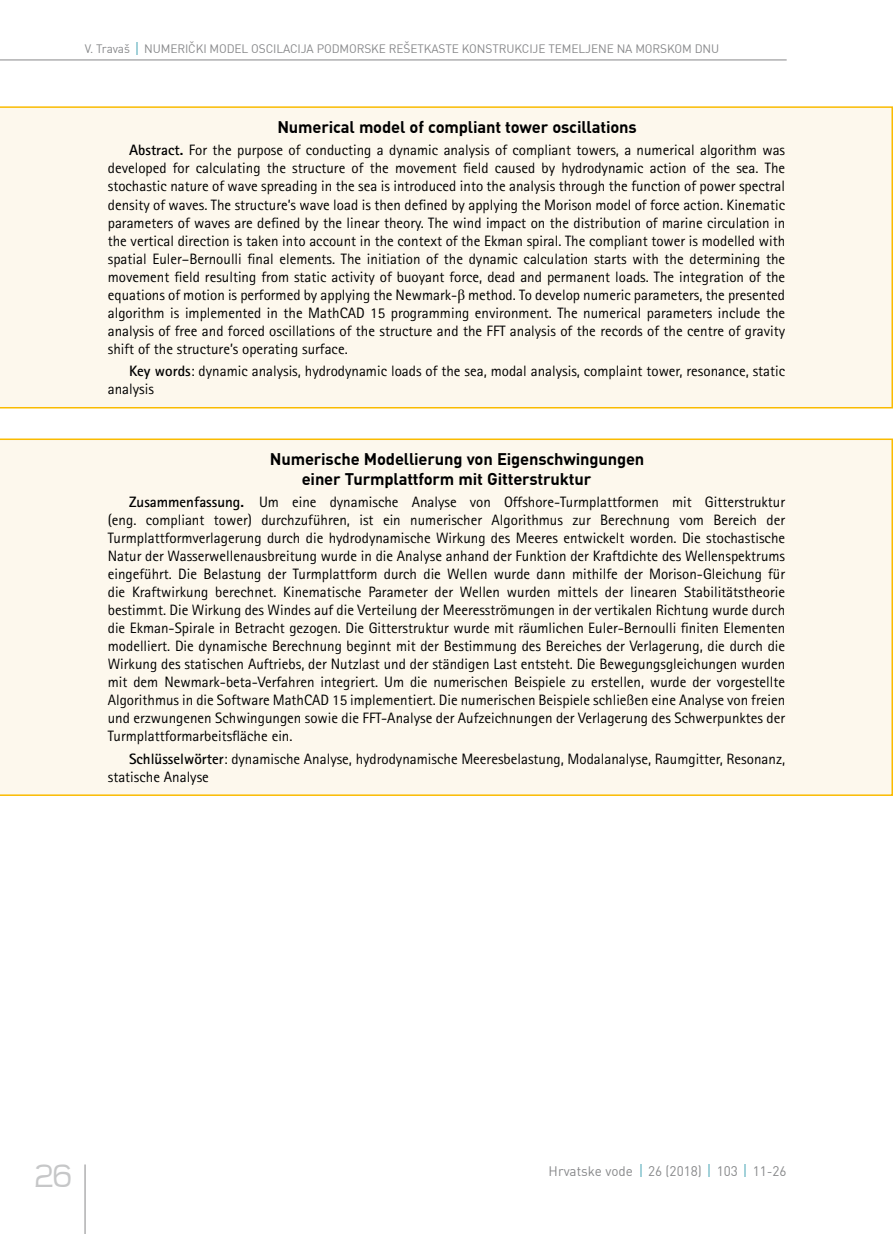
<style>
.page{position:relative;width:893px;height:1234px;background:#fff}
.page>*{position:absolute;margin:0;border:0;box-sizing:border-box;transform-origin:0 0}
.t1{font:300 36px "Teen";color:#c6c7c8}
.t2{font:700 16.5px/19.5px "DIN";letter-spacing:-.01em;color:#000}
.t3{font:15px/18px "Rotis Sans Serifklemy";color:#000;text-align:justify}
.t4{font:13.5px "DIN";color:#87888a}
.t5{font:12px "DIN";letter-spacing:-.01em;color:#87888a}
.s1{font-weight:700}
.s2{font-family:"Times New Roman"}
</style>
<div class="page">
<hr style="left:85px;top:1164px;width:1px;height:69px;background:#87888a">
<hr style="left:0;top:60px;width:787px;height:1px;background:#87888a">
<svg style="left:640px;top:1164px;width:1px;height:12px"></svg>
<svg style="left:709px;top:1164px;width:1px;height:12px"></svg>
<svg style="left:745px;top:1164px;width:1px;height:12px"></svg>
<svg style="left:136px;top:42px;width:2px;height:12px"></svg>
<div style="left:0;top:106px;width:893px;height:302px;background:#fdf8ed"></div>
<div style="left:0;top:438px;width:893px;height:357px;background:#fdf8ed"></div>
<p class="t5" style="left:85px;top:41px;width:143px">V. TRAVAŠ NUMERIČKI MODE</p>
<p class="t5" style="left:242px;top:41px;width:17px">L OSCI</p>
<p class="t5" style="left:276px;top:41px;width:14px">LACIJA</p>
<p class="t5" style="left:317px;top:41px;width:8px">POD</p>
<p class="t5" style="left:340px;top:41px;width:18px">MORSKE</p>
<p class="t5" style="left:389px;top:41px;width:30px">REŠETKASTE</p>
<p class="t5" style="left:462px;top:41px;width:8px">KONSTRUKCIJE</p>
<p class="t5" style="left:548px;top:41px;width:45px">TEMELJENE</p>
<p class="t5" style="left:617px;top:41px;width:37px">NA MORSKO</p>
<p class="t5" style="left:682px;top:41px;width:21px">M DNU</p>
<p class="t2" style="left:277px;top:117px;width:361px">Numerical model of compliant tower oscillations</p>
<p class="t3" style="left:108px;top:141px;width:679px;text-indent:21px"><span class="s1">Abstract.</span> For the purpose of conducting a dynamic analysis of compliant towers, a numerical algorithm was developed for calculating the structure of the movement field caused by hydrodynamic action of the sea. The stochastic nature of wave spreading in the sea is introduced into the analysis through the function of power spectral density of waves. The structure’s wave load is then defined by applying the Morison model of force action. Kinematic parameters of waves are defined by the linear theory. The wind impact on the distribution of marine circulation in the vertical direction is taken into account in the context of the Ekman spiral. The compliant tower is modelled with spatial Euler–Bernoulli final elements. The initiation of the dynamic calculation starts with the determining the movement field resulting from static activity of buoyant force, dead and permanent loads. The integration of the equations of motion is performed by applying the Newmark-<span class="s2">β</span> method. To develop numeric parameters, the presented algorithm is implemented in the MathCAD 15 programming environment. The numerical parameters include the analysis of free and forced oscillations of the structure and the FFT analysis of the records of the centre of gravity shift of the structure’s operating surface.</p>
<p class="t3" style="left:108px;top:361px;width:679px;text-indent:21px"><span class="s1">Key words</span>: dynamic analysis, hydrodynamic loads of the sea, modal analysis, complaint tower, resonance, static analysis</p>
<p class="t2" style="left:302px;top:449px;width:344px;text-indent:-32px">Numerische Modellierung von Eigenschwingungen einer Turmplattform mit Gitterstruktur</p>
<p class="t3" style="left:108px;top:493px;width:679px;text-indent:21px"><span class="s1">Zusammenfassung.</span> Um eine dynamische Analyse von Offshore-Turmplattformen mit Gitterstruktur (eng. compliant tower) durchzuführen, ist ein numerischer Algorithmus zur Berechnung vom Bereich der Turmplattformverlagerung durch die hydrodynamische Wirkung des Meeres entwickelt worden. Die stochastische Natur der Wasserwellenausbreitung wurde in die Analyse anhand der Funktion der Kraftdichte des Wellenspektrums eingeführt. Die Belastung der Turmplattform durch die Wellen wurde dann mithilfe der Morison-Gleichung für die Kraftwirkung berechnet. Kinematische Parameter der Wellen wurden mittels der linearen Stabilitätstheorie bestimmt. Die Wirkung des Windes auf die Verteilung der Meeresströmungen in der vertikalen Richtung wurde durch die Ekman-Spirale in Betracht gezogen. Die Gitterstruktur wurde mit räumlichen Euler-Bernoulli finiten Elementen modelliert. Die dynamische Berechnung beginnt mit der Bestimmung des Bereiches der Verlagerung, die durch die Wirkung des statischen Auftriebs, der Nutzlast und der ständigen Last entsteht. Die Bewegungsgleichungen wurden mit dem Newmark-beta-Verfahren integriert. Um die numerischen Beispiele zu erstellen, wurde der vorgestellte Algorithmus in die Software MathCAD 15 implementiert. Die numerischen Beispiele schließen eine Analyse von freien und erzwungenen Schwingungen sowie die FFT-Analyse der Aufzeichnungen der Verlagerung des Schwerpunktes der Turmplattformarbeitsfläche ein.</p>
<p class="t3" style="left:108px;top:749px;width:679px;text-indent:21px"><span class="s1">Schlüsselwörter</span>: dynamische Analyse, hydrodynamische Meeresbelastung, Modalanalyse, Raumgitter, Resonanz, statische Analyse</p>
<h1 class="t1" style="left:33px;top:1156px;width:41px">26</h1>
<p class="t4" style="left:549px;top:1161px;width:240px">HRVATSKE VODE 26 (2018) 103 11-26</p>
</div>
